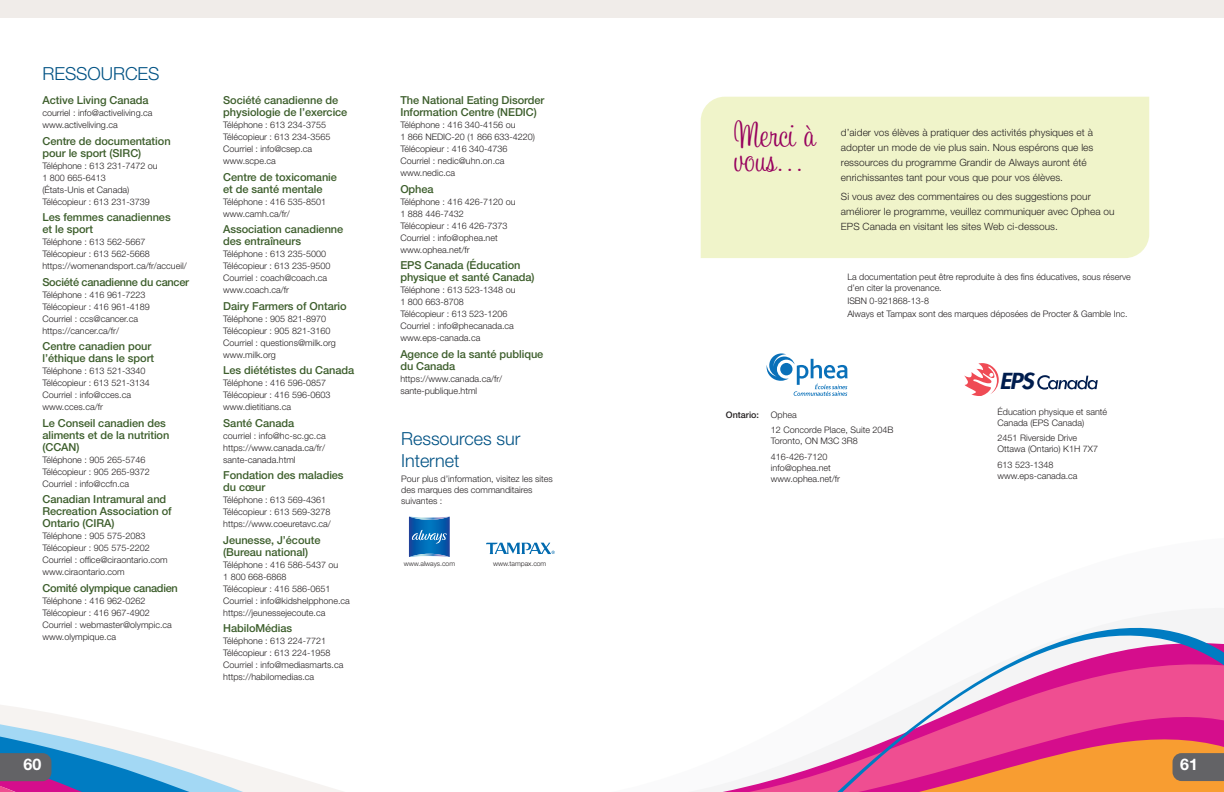
<style>
.page{position:relative;width:1224px;height:792px;background:#fff}
.page>*{position:absolute;margin:0;border:0;box-sizing:border-box;transform-origin:0 0}
.t1{font:29px/25px "Sweetheart Script";letter-spacing:.005em;color:#97015e;scale:1.05 1}
.t2{font:italic 800 21.5px "Futura";color:#001d4e;scale:1.11 1}
.t3{font:300 18px/21.6px "Helvetica Neue LT Std";letter-spacing:-.005em;color:#005284}
.t4{font:700 16px "Helvetica Neue LT Std";color:#fff}
.t5{font:500 11px/12px "Helvetica Neue LT Std";letter-spacing:-.005em;color:#3d5e2c}
.t6{font:500 11px "Helvetica Neue LT Std";letter-spacing:-.025em;color:#3d5e2c}
.t7{font:300 10px/15px "Helvetica Neue LT Std";letter-spacing:.005em;color:#231f20}
.t8{font:300 9px/12px "Helvetica Neue LT Std";color:#231f20}
.t9{font:500 9px "Helvetica Neue LT Std";color:#231f20}
.t10{font:300 6.8px "Helvetica Neue LT Std";letter-spacing:-.005em;color:#231f20}
</style>
<div class="page">
<svg style="left:692px;top:757px;width:110px;height:35px"></svg>
<svg style="left:802px;top:608px;width:422px;height:184px"></svg>
<div style="left:701px;top:97px;width:448px;height:161px;background:#f0f4ca"></div>
<div style="left:0;top:0;width:1224px;height:18px;background:#f0ece9"></div>
<svg style="left:0;top:705px;width:148px;height:48px"></svg>
<svg style="left:148px;top:735px;width:64px;height:18px"></svg>
<svg style="left:486px;top:543px;width:69px;height:11px"></svg>
<svg style="left:409px;top:517px;width:41px;height:40px;background:#2975b9"></svg>
<svg style="left:767px;top:353px;width:81px;height:43px"></svg>
<svg style="left:964px;top:363px;width:35px;height:32px"></svg>
<svg style="left:1037px;top:375px;width:61px;height:15px"></svg>
<svg style="left:0;top:753px;width:343px;height:39px"></svg>
<svg style="left:1173px;top:753px;width:51px;height:28px"></svg>
<h3 class="t3" style="left:42px;top:63px;width:119px">RESSOURCES</h3>
<p class="t5" style="left:42px;top:94px;width:108px">Active Living Canada</p>
<p class="t8" style="left:42px;top:107px;width:112px">courriel : info@activeliving.ca www.activeliving.ca</p>
<p class="t5" style="left:42px;top:135px;width:130px">Centre de documentation pour le sport (SIRC)</p>
<p class="t8" style="left:42px;top:159px;width:117px">Téléphone : 613 231-7472 ou<br>1 800 665-6413<br>(États-Unis et Canada)<br>Télécopieur : 613 231-3739</p>
<p class="t5" style="left:42px;top:211px;width:130px">Les femmes canadiennes et le sport</p>
<p class="t8" style="left:42px;top:236px;width:146px">Téléphone : 613 562-5667<br>Télécopieur : 613 562-5668 https://womenandsport.ca/fr/accueil/</p>
<p class="t6" style="left:42px;top:275px;width:148px">Société canadienne du cancer</p>
<p class="t8" style="left:42px;top:288px;width:109px">Téléphone : 416 961-7223<br>Télécopieur : 416 961-4189<br>Courriel : ccs@cancer.ca https://cancer.ca/fr/</p>
<p class="t5" style="left:42px;top:340px;width:113px">Centre canadien pour l’éthique dans le sport</p>
<p class="t8" style="left:42px;top:365px;width:109px">Téléphone : 613 521-3340<br>Télécopieur : 613 521-3134<br>Courriel : info@cces.ca www.cces.ca/fr</p>
<p class="t5" style="left:42px;top:417px;width:128px">Le Conseil canadien des aliments et de la nutrition (CCAN)</p>
<p class="t8" style="left:42px;top:453px;width:109px">Téléphone : 905 265-5746<br>Télécopieur : 905 265-9372<br>Courriel : info@ccfn.ca</p>
<p class="t5" style="left:42px;top:493px;width:131px">Canadian Intramural and<br>Recreation Association of<br>Ontario (CIRA)</p>
<p class="t8" style="left:42px;top:530px;width:127px">Téléphone : 905 575-2083<br>Télécopieur : 905 575-2202<br>Courriel : office@ciraontario.com www.ciraontario.com</p>
<p class="t6" style="left:42px;top:581px;width:137px">Comité olympique canadien</p>
<p class="t8" style="left:42px;top:594px;width:131px">Téléphone : 416 962-0262<br>Télécopieur : 416 967-4902<br>Courriel : webmaster@olympic.ca www.olympique.ca</p>
<p class="t5" style="left:223px;top:94px;width:126px">Société canadienne de physiologie de l’exercice</p>
<p class="t8" style="left:223px;top:119px;width:109px">Téléphone : 613 234-3755<br>Télécopieur : 613 234-3565<br>Courriel : info@csep.ca www.scpe.ca</p>
<p class="t5" style="left:223px;top:171px;width:115px">Centre de toxicomanie et de santé mentale</p>
<p class="t8" style="left:223px;top:195px;width:104px">Téléphone : 416 535-8501 www.camh.ca/fr/</p>
<p class="t5" style="left:223px;top:223px;width:122px">Association canadienne des entraîneurs</p>
<p class="t8" style="left:223px;top:248px;width:109px">Téléphone : 613 235-5000<br>Télécopieur : 613 235-9500<br>Courriel : coach@coach.ca www.coach.ca/fr</p>
<p class="t5" style="left:223px;top:300px;width:125px">Dairy Farmers of Ontario</p>
<p class="t8" style="left:223px;top:312px;width:114px">Téléphone : 905 821-8970<br>Télécopieur : 905 821-3160<br>Courriel : questions@milk.org www.milk.org</p>
<p class="t5" style="left:223px;top:364px;width:133px">Les diététistes du Canada</p>
<p class="t8" style="left:223px;top:377px;width:109px">Téléphone : 416 596-0857<br>Télécopieur : 416 596-0603 www.dietitians.ca</p>
<p class="t5" style="left:223px;top:417px;width:73px">Santé Canada</p>
<p class="t8" style="left:223px;top:429px;width:104px;text-align:justify">courriel : info@hc-sc.gc.ca https://www.canada.ca/fr/ sante-canada.html</p>
<p class="t5" style="left:223px;top:469px;width:122px">Fondation des maladies du cœur</p>
<p class="t8" style="left:223px;top:494px;width:109px">Téléphone : 613 569-4361<br>Télécopieur : 613 569-3278 https://www.coeuretavc.ca/</p>
<p class="t5" style="left:223px;top:534px;width:99px">Jeunesse, J’écoute (Bureau national)</p>
<p class="t8" style="left:223px;top:558px;width:128px">Téléphone : 416 586-5437 ou<br>1 800 668-6868<br>Télécopieur : 416 586-0651<br>Courriel : info@kidshelpphone.ca https://jeunessejecoute.ca</p>
<p class="t5" style="left:223px;top:622px;width:71px">HabiloMédias</p>
<p class="t8" style="left:223px;top:635px;width:122px">Téléphone : 613 224-7721<br>Télécopieur : 613 224-1958<br>Courriel : info@mediasmarts.ca https://habilomedias.ca</p>
<p class="t5" style="left:400px;top:94px;width:146px">The National Eating Disorder<br>Information Centre (NEDIC)</p>
<p class="t8" style="left:400px;top:119px;width:136px">Téléphone : 416 340-4156 ou<br>1 866 NEDIC-20 (1 866 633-4220)<br>Télécopieur : 416 340-4736<br>Courriel : nedic@uhn.on.ca www.nedic.ca</p>
<p class="t5" style="left:400px;top:183px;width:35px">Ophea</p>
<p class="t8" style="left:400px;top:195px;width:117px">Téléphone : 416 426-7120 ou<br>1 888 446-7432<br>Télécopieur : 416 426-7373<br>Courriel : info@ophea.net www.ophea.net/fr</p>
<p class="t5" style="left:400px;top:259px;width:136px">EPS Canada (Éducation physique et santé Canada)</p>
<p class="t8" style="left:400px;top:284px;width:117px">Téléphone : 613 523-1348 ou<br>1 800 663-8708<br>Télécopieur : 613 523-1206<br>Courriel : info@phecanada.ca www.eps-canada.ca</p>
<p class="t5" style="left:400px;top:348px;width:145px">Agence de la santé publique du Canada</p>
<p class="t8" style="left:400px;top:372px;width:103px">https://www.canada.ca/fr/ sante-publique.html</p>
<h3 class="t3" style="left:401px;top:428px;width:121px">Ressources sur<br>Internet</h3>
<p class="t8" style="left:401px;top:473px;width:153px;line-height:11px">Pour plus d’information, visitez les sites des marques des commanditaires suivantes :</p>
<p class="t10" style="left:404px;top:560px;width:53px">www.always.com</p>
<p class="t10" style="left:493px;top:560px;width:55px">www.tampax.com</p>
<h1 class="t1" style="left:734px;top:125px;width:79px">Merci à vous…</h1>
<p class="t7" style="left:841px;top:125px;width:254px">d’aider vos élèves à pratiquer des activités physiques et à adopter un mode de vie plus sain. Nous espérons que les ressources du programme Grandir de Always auront été enrichissantes tant pour vous que pour vos élèves.</p>
<p class="t7" style="left:841px;top:189px;width:275px">Si vous avez des commentaires ou des suggestions pour améliorer le programme, veuillez communiquer avec Ophea ou<br>EPS Canada en visitant les sites Web ci-dessous.</p>
<p class="t8" style="left:847px;top:271px;width:285px;line-height:11px">La documentation peut être reproduite à des fins éducatives, sous réserve d’en citer la provenance.</p>
<p class="t8" style="left:847px;top:294px;width:282px;line-height:13.2px">ISBN 0-921868-13-8<br>Always et Tampax sont des marques déposées de Procter &amp; Gamble Inc.</p>
<h2 class="t2" style="left:999px;top:368px;width:32px">EPS</h2>
<p class="t9" style="left:726px;top:409px;width:35px">Ontario:</p>
<p class="t8" style="left:771px;top:407px;width:124px;line-height:15.5px">Ophea<br>12 Concorde Place, Suite 204B</p>
<p class="t8" style="left:771px;top:433px;width:89px;line-height:15.5px">Toronto, ON M3C 3R8<br>416-426-7120</p>
<p class="t8" style="left:771px;top:462px;width:71px;line-height:11px">info@ophea.net www.ophea.net/fr</p>
<p class="t8" style="left:998px;top:406px;width:111px;line-height:11px">Éducation physique et santé<br>Canada (EPS Canada)</p>
<p class="t8" style="left:998px;top:432px;width:102px;line-height:11px">2451 Riverside Drive<br>Ottawa (Ontario) K1H 7X7</p>
<p class="t8" style="left:998px;top:459px;width:82px;line-height:11px">613 523-1348 www.eps-canada.ca</p>
<h3 class="t4" style="left:24px;top:755px;width:19px">60</h3>
<h3 class="t4" style="left:1180px;top:755px;width:19px">61</h3>
</div>
